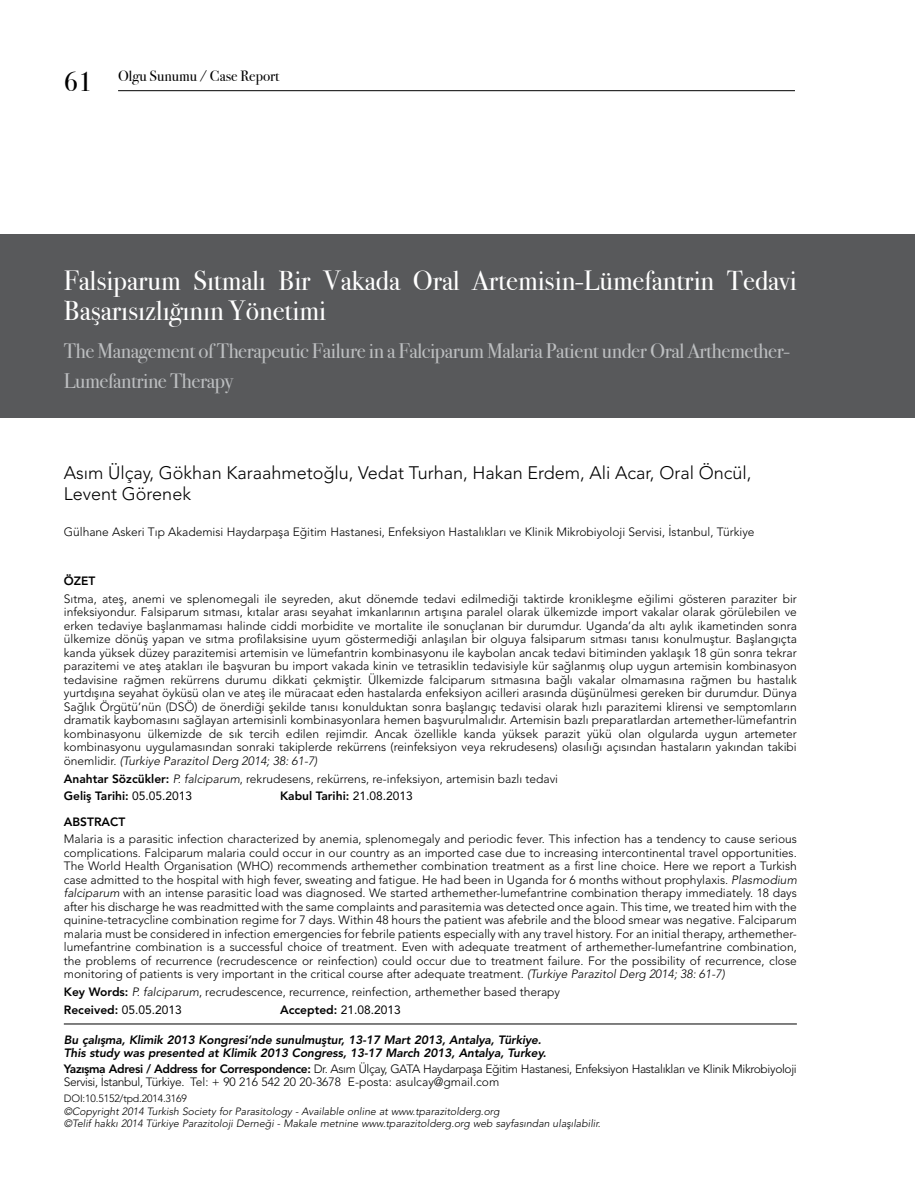
<style>
.page{position:relative;width:915px;height:1191px;background:#fff}
.page>*{position:absolute;margin:0;border:0;box-sizing:border-box;transform-origin:0 0}
.t1{font:27.75px/30px "Bodoni Svty Two ITCTT Book";color:#fff}
.t2{font:21px/30px "Bodoni Svty Two ITCTT Book";letter-spacing:-.02em;color:#bcbec0}
.t3{font:300 18px/21px "Avenir LT Std";color:#000}
.t4{font:15px "Bodoni Svty Two ITCTT Book";color:#000}
.t5{font:300 12px/13.5px "Avenir LT Std";color:#000;text-align:justify}
.t6{font:300 12px/13.5px "Avenir LT Std";letter-spacing:-.03em;color:#000}
.t7{font:italic 800 12px/13.5px "Avenir LT Std";letter-spacing:-.01em;color:#000}
.t8{font:800 12px "Avenir LT Std";color:#000}
.t9{font:12px "Avenir LT Std";color:#000}
.t10{font:italic 300 10.5px/12.6px "Avenir LT Std";color:#000}
.t11{font:300 10.5px "Avenir LT Std";letter-spacing:-.015em;color:#000}
.s1{font-size:27px}
.s2{font-style:italic}
.s3{font-weight:800}
.s4{font-weight:400}
</style>
<div class="page">
<div style="left:0;top:234px;width:914px;height:184px;background:#58595b"></div>
<hr style="left:64px;top:1023px;width:732px;height:1px;background:#000">
<hr style="left:118px;top:90px;width:676px;height:1px;background:#000">
<p class="t4" style="left:64px;top:64px;width:217px"><span class="s1">61</span> Olgu Sunumu / Case Report</p>
<h1 class="t1" style="left:64px;top:262px;width:734px">Falsiparum Sıtmalı Bir Vakada Oral Artemisin-Lümefantrin Tedavi<br>Başarısızlığının Yönetimi</h1>
<h2 class="t2" style="left:64px;top:334px;width:727px">The Management of Therapeutic Failure in a Falciparum Malaria Patient under Oral Arthemether-<br>Lumefantrine Therapy</h2>
<h3 class="t3" style="left:64px;top:462px;width:689px">Asım Ülçay, Gökhan Karaahmetoğlu, Vedat Turhan, Hakan Erdem, Ali Acar, Oral Öncül,<br>Levent Görenek</h3>
<p class="t5" style="left:64px;top:525px;width:692px">Gülhane Askeri Tıp Akademisi Haydarpaşa Eğitim Hastanesi, Enfeksiyon Hastalıkları ve Klinik Mikrobiyoloji Servisi, İstanbul, Türkiye</p>
<p class="t8" style="left:64px;top:573px;width:33px">ÖZET</p>
<p class="t5" style="left:64px;top:592px;width:734px">Sıtma, ateş, anemi ve splenomegali ile seyreden, akut dönemde tedavi edilmediği taktirde kronikleşme eğilimi gösteren paraziter bir infeksiyondur. Falsiparum sıtması, kıtalar arası seyahat imkanlarının artışına paralel olarak ülkemizde import vakalar olarak görülebilen ve erken tedaviye başlanmaması halinde ciddi morbidite ve mortalite ile sonuçlanan bir durumdur. Uganda’da altı aylık ikametinden sonra ülkemize dönüş yapan ve sıtma profilaksisine uyum göstermediği anlaşılan bir olguya falsiparum sıtması tanısı konulmuştur. Başlangıçta kanda yüksek düzey parazitemisi artemisin ve lümefantrin kombinasyonu ile kaybolan ancak tedavi bitiminden yaklaşık 18 gün sonra tekrar parazitemi ve ateş atakları ile başvuran bu import vakada kinin ve tetrasiklin tedavisiyle kür sağlanmış olup uygun artemisin kombinasyon tedavisine rağmen rekürrens durumu dikkati çekmiştir. Ülkemizde falciparum sıtmasına bağlı vakalar olmamasına rağmen bu hastalık yurtdışına seyahat öyküsü olan ve ateş ile müracaat eden hastalarda enfeksiyon acilleri arasında düşünülmesi gereken bir durumdur. Dünya Sağlık Örgütü’nün (DSÖ) de önerdiği şekilde tanısı konulduktan sonra başlangıç tedavisi olarak hızlı parazitemi klirensi ve semptomların dramatik kaybomasını sağlayan artemisinli kombinasyonlara hemen başvurulmalıdır. Artemisin bazlı preparatlardan artemether-lümefantrin kombinasyonu ülkemizde de sık tercih edilen rejimdir. Ancak özellikle kanda yüksek parazit yükü olan olgularda uygun artemeter kombinasyonu uygulamasından sonraki takiplerde rekürrens (reinfeksiyon veya rekrudesens) olasılığı açısından hastaların yakından takibi önemlidir. <span class="s2">(Turkiye Parazitol Derg 2014; 38: 61-7)</span></p>
<p class="t5" style="left:64px;top:769px;width:495px;line-height:17.7px"><span class="s3">Anahtar Sözcükler:</span> <span class="s2">P. falciparum</span>, rekrudesens, rekürrens, re-infeksiyon, artemisin bazlı tedavi<br><span class="s3">Geliş Tarihi:</span> <span class="s4">05.05.2013</span></p>
<p class="t8" style="left:280px;top:789px;width:134px">Kabul Tarihi: <span class="s4">21.08.2013</span></p>
<p class="t8" style="left:64px;top:814px;width:63px">ABSTRACT</p>
<p class="t5" style="left:64px;top:832px;width:734px">Malaria is a parasitic infection characterized by anemia, splenomegaly and periodic fever. This infection has a tendency to cause serious complications. Falciparum malaria could occur in our country as an imported case due to increasing intercontinental travel opportunities.<br>The World Health Organisation (WHO) recommends arthemether combination treatment as a first line choice. Here we report a Turkish case admitted to the hospital with high fever, sweating and fatigue. He had been in Uganda for 6 months without prophylaxis. <span class="s2">Plasmodium falciparum</span> with an intense parasitic load was diagnosed. We started arthemether-lumefantrine combination therapy immediately. 18 days after his discharge he was readmitted with the same complaints and parasitemia was detected once again. This time, we treated him with the quinine-tetracycline combination regime for 7 days. Within 48 hours the patient was afebrile and the blood smear was negative. Falciparum malaria must be considered in infection emergencies for febrile patients especially with any travel history. For an initial therapy, arthemether&shy;lumefantrine combination is a successful choice of treatment. Even with adequate treatment of arthemether-lumefantrine combination, the problems of recurrence (recrudescence or reinfection) could occur due to treatment failure. For the possibility of recurrence, close monitoring of patients is very important in the critical course after adequate treatment. <span class="s2">(Turkiye Parazitol Derg 2014; 38: 61-7)</span></p>
<p class="t5" style="left:64px;top:983px;width:497px;line-height:17.7px"><span class="s3">Key Words:</span> <span class="s2">P. falciparum</span>, recrudescence, recurrence, reinfection, arthemether based therapy<br><span class="s3">Received:</span> <span class="s4">05.05.2013</span></p>
<p class="t9" style="left:280px;top:1002px;width:122px"><span class="s3">Accepted:</span> 21.08.2013</p>
<p class="t7" style="left:64px;top:1032px;width:484px">Bu çalışma, Klimik 2013 Kongresi’nde sunulmuştur, 13-17 Mart 2013, Antalya, Türkiye.<br>This study was presented at Klimik 2013 Congress, 13-17 March 2013, Antalya, Turkey.</p>
<p class="t6" style="left:64px;top:1061px;width:734px"><span class="s3">Yazışma Adresi / Address for Correspondence:</span> Dr. Asım Ülçay, GATA Haydarpaşa Eğitim Hastanesi, Enfeksiyon Hastalıkları ve Klinik Mikrobiyoloji<br>Servisi, İstanbul, Türkiye. Tel: + 90 216 542 20 20-3678 E-posta: asulcay@gmail.com</p>
<p class="t11" style="left:64px;top:1092px;width:125px">DOI:10.5152/tpd.2014.3169</p>
<p class="t10" style="left:64px;top:1104px;width:538px">©Copyright 2014 Turkish Society for Parasitology - Available online at www.tparazitolderg.org<br>©Telif hakkı 2014 Türkiye Parazitoloji Derneği - Makale metnine www.tparazitolderg.org web sayfasından ulaşılabilir.</p>
</div>
